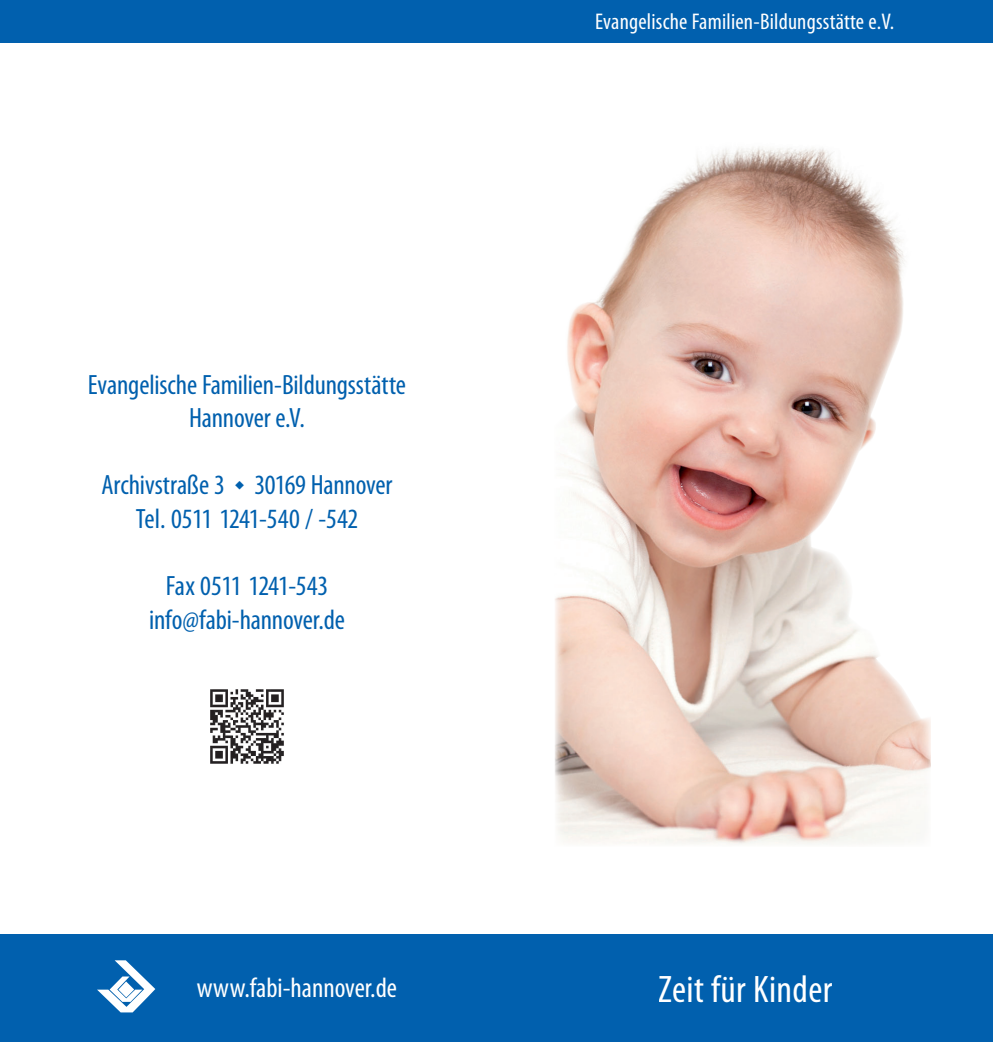
<style>
.page{position:relative;width:993px;height:1042px;background:#fff}
.page>*{position:absolute;margin:0;border:0;box-sizing:border-box;transform-origin:0 0}
.t1{font:condensed 38.5px "Myriad Pro";letter-spacing:.01em;color:#fff}
.t2{font:condensed 28px/33.6px "Myriad Pro";letter-spacing:-.005em;color:#0160ae;text-align:center}
.t3{font:condensed 28px "Myriad Pro";color:#fff}
.t4{font:condensed 22.75px "Myriad Pro";letter-spacing:.01em;color:#fff}
</style>
<div class="page">
<div style="left:0;top:934px;width:992px;height:108px;background:#0160ae"></div>
<div style="left:0;top:0;width:992px;height:42px;background:#0160ae"></div>
<img style="left:555px;top:147px;width:374px;height:697px">
<img style="left:210px;top:689px;width:74px;height:75px">
<svg style="left:97px;top:960px;width:58px;height:52px"></svg>
<p class="t2" style="left:88px;top:368px;width:319px">Evangelische Familien-Bildungsstätte<br>Hannover e.V.</p>
<p class="t2" style="left:102px;top:469px;width:292px">Archivstraße 3 ◆ 30169 Hannover<br>Tel. 0511 1241-540 / -542</p>
<p class="t2" style="left:149px;top:570px;width:197px">Fax 0511 1241-543 info@fabi-hannover.de</p>
<p class="t4" style="left:595px;top:9px;width:300px">Evangelische Familien-Bildungsstätte e.V.</p>
<p class="t3" style="left:197px;top:973px;width:202px">www.fabi-hannover.de</p>
<h1 class="t1" style="left:658px;top:969px;width:175px">Zeit für Kinder</h1>
</div>
